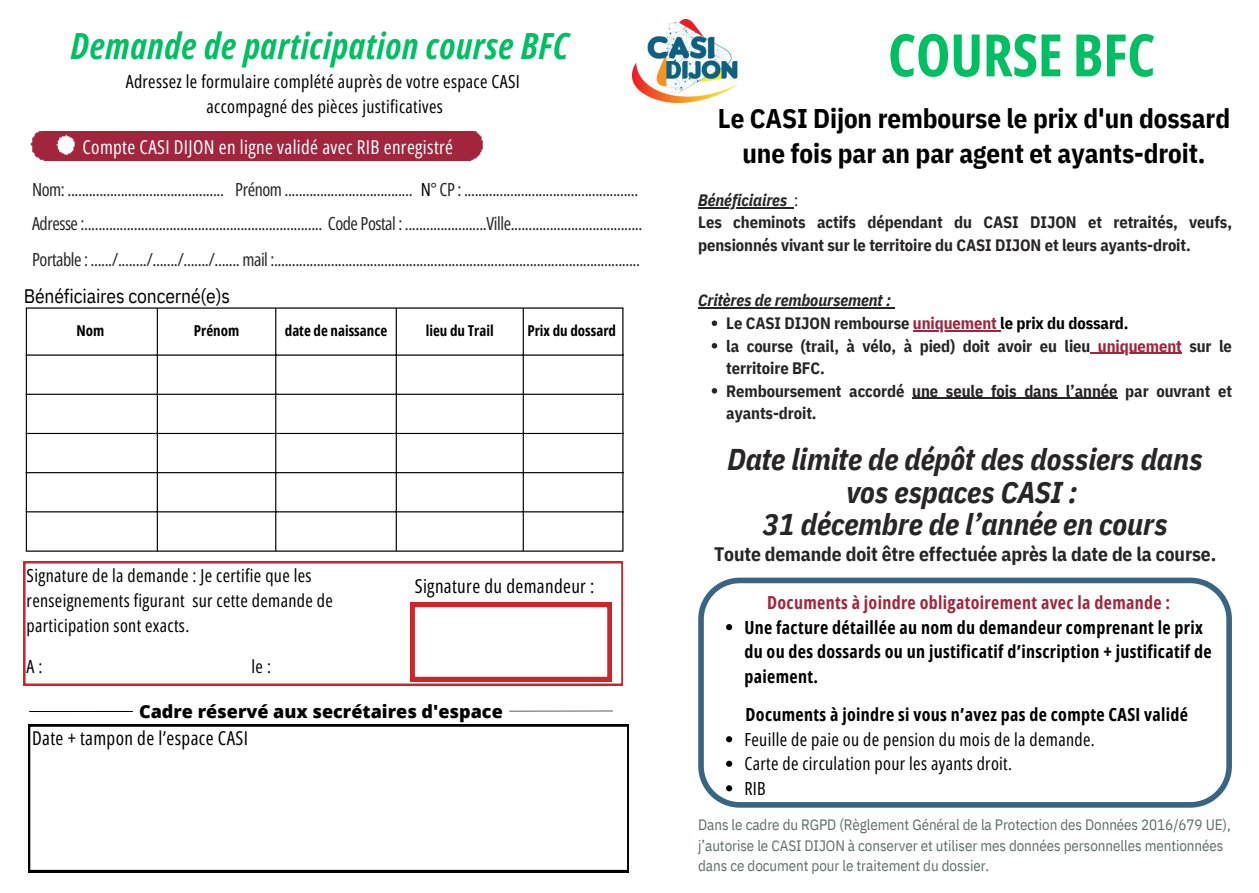
<style>
.page{position:relative;width:1259px;height:893px;background:#fff}
.page>*{position:absolute;margin:0;border:0;box-sizing:border-box;transform-origin:0 0}
.t1{font:700 58.5px "Open Sans Condensed";letter-spacing:-.005em;color:#00bf63}
.t2{font:italic 700 36px "Open Sans Condensed";letter-spacing:.02em;color:#00bf63}
.t3{font:italic 700 30px/32.5px "IBM Plex Sans Cond";letter-spacing:-.005em;color:#272526;text-align:center}
.t4{font:700 27px/34.8px "IBM Plex Sans Cond";letter-spacing:-.005em;color:#000;text-align:center}
.t5{font:700 19.5px "IBM Plex Sans Cond";letter-spacing:-.005em;color:#272526}
.t6{font:19.5px "IBM Plex Sans Cond";letter-spacing:-.01em;color:#000}
.t7{font:19.05px "Open Sans Condensed";letter-spacing:.02em;color:#000}
.t8{font:19.05px "Open Sans Condensed";letter-spacing:.02em;color:#fff}
.t9{font:18px "Open Sans Condensed";letter-spacing:-.025em;color:#272526}
.t10{font:18px/25px "Open Sans Condensed";letter-spacing:.02em;color:#000;text-align:center}
.t11{font:700 18px/24.5px "Open Sans Condensed";letter-spacing:.02em;color:#000}
.t12{font:700 18px "Open Sans Condensed";letter-spacing:.02em;color:#a2273e}
.t13{font:800 18px "Open Sans";color:#000}
.t14{font:700 16.5px/22.5px "IBM Plex Sans Cond";letter-spacing:-.005em;color:#272526}
.t15{font:italic 700 16.5px "IBM Plex Sans Cond";letter-spacing:-.005em;color:#272526}
.t16{font:700 16.5px "IBM Plex Sans Cond";letter-spacing:-.005em;color:#a1263d}
.t17{font:15px/20.5px "IBM Plex Sans Cond";letter-spacing:-.005em;color:#616d69}
.t18{font:700 15px "Open Sans Condensed";color:#000}
.s1{color:#000}
.s2{font-weight:400;font-style:normal}
.s3{color:#a1263d}
.s4{color:#272526}
</style>
<div class="page">
<hr style="left:698px;top:207px;width:89px;height:1px;background:#272526">
<hr style="left:698px;top:307px;width:193px;height:2px;background:#272526">
<svg style="left:712px;top:320px;width:5px;height:6px"></svg>
<hr style="left:913px;top:330px;width:87px;height:1px;background:#a1263d">
<svg style="left:712px;top:343px;width:5px;height:5px"></svg>
<hr style="left:1090px;top:352px;width:92px;height:2px;background:#a1263d">
<svg style="left:712px;top:388px;width:5px;height:5px"></svg>
<hr style="left:912px;top:397px;width:205px;height:2px;background:#272526">
<hr style="left:26px;top:308px;width:1px;height:242px;background:#000">
<hr style="left:157px;top:308px;width:1px;height:242px;background:#000">
<hr style="left:275px;top:308px;width:1px;height:242px;background:#000">
<hr style="left:396px;top:308px;width:1px;height:242px;background:#000">
<hr style="left:523px;top:308px;width:1px;height:242px;background:#000">
<hr style="left:622px;top:308px;width:1px;height:242px;background:#000">
<hr style="left:26px;top:307px;width:597px;height:1px;background:#000">
<hr style="left:26px;top:354px;width:597px;height:1px;background:#000">
<hr style="left:26px;top:393px;width:597px;height:1px;background:#000">
<hr style="left:26px;top:432px;width:597px;height:2px;background:#000">
<hr style="left:26px;top:472px;width:597px;height:1px;background:#000">
<hr style="left:26px;top:511px;width:597px;height:1px;background:#000">
<hr style="left:26px;top:550px;width:597px;height:1px;background:#000">
<svg style="left:698px;top:577px;width:533px;height:230px"></svg>
<svg style="left:726px;top:623px;width:6px;height:7px"></svg>
<svg style="left:726px;top:735px;width:6px;height:7px"></svg>
<svg style="left:726px;top:760px;width:6px;height:6px"></svg>
<svg style="left:726px;top:784px;width:6px;height:7px"></svg>
<svg style="left:28px;top:724px;width:601px;height:147px"></svg>
<svg style="left:509px;top:710px;width:104px;height:1px"></svg>
<svg style="left:23px;top:561px;width:600px;height:124px"></svg>
<svg style="left:410px;top:602px;width:202px;height:79px"></svg>
<div style="left:30px;top:131px;width:453px;height:29px;background:#a1263d"></div>
<img style="left:632px;top:19px;width:106px;height:84px">
<p class="t2" style="left:71px;top:20px;width:499px">Demande de participation course BFC</p>
<h4 class="t10" style="left:126px;top:69px;width:396px">Adressez le formulaire complété auprès de votre espace CASI accompagné des pièces justificatives</h4>
<p class="t8" style="left:82px;top:134px;width:372px">Compte CASI DIJON en ligne validé avec RIB enregistré</p>
<h5 class="t9" style="left:32px;top:177px;width:608px">Nom: ............................................ Prénom .................................... <span class="s1">N</span>° CP : .................................................</h5>
<h5 class="t9" style="left:32px;top:211px;width:612px">Adresse :................................................................... Code Postal : .......................Ville.....................................</h5>
<h5 class="t9" style="left:32px;top:247px;width:609px">Portable : ....../......../......./......./....... mail :.......................................................................................................</h5>
<p class="t6" style="left:24px;top:282px;width:208px">Bénéficiaires concerné(e)s</p>
<h5 class="t18" style="left:77px;top:320px;width:29px">Nom</h5>
<h5 class="t18" style="left:194px;top:320px;width:47px">Prénom</h5>
<p class="t18" style="left:285px;top:320px;width:104px">date de naissance</p>
<p class="t18" style="left:426px;top:320px;width:69px">lieu du Trail</p>
<p class="t18" style="left:527px;top:320px;width:90px">Prix du dossard</p>
<h4 class="t10" style="left:27px;top:562px;width:308px;text-align:left">Signature de la demande : Je certifie que les renseignements figurant sur cette demande de participation sont exacts.</h4>
<p class="t10" style="left:27px;top:653px;width:17px">A:</p>
<p class="t10" style="left:252px;top:653px;width:21px">le:</p>
<h4 class="t7" style="left:415px;top:572px;width:181px">Signature du demandeur :</h4>
<p class="t13" style="left:139px;top:698px;width:365px">Cadre réservé aux secrétaires d'espace</p>
<p class="t7" style="left:32px;top:724px;width:217px">Date + tampon de l’espace CASI</p>
<p class="t1" style="left:888px;top:14px;width:269px">COURSE BFC</p>
<h5 class="t4" style="left:718px;top:101px;width:514px">Le CASI Dijon rembourse le prix d'un dossard une fois par an par agent et ayants-droit.</h5>
<h2 class="t15" style="left:698px;top:189px;width:102px">Bénéficiaires <span class="s2">:</span></h2>
<h5 class="t14" style="left:698px;top:211px;width:535px">Les cheminots actifs dépendant du CASI DIJON et retraités, veufs, pensionnés vivant sur le territoire du CASI DIJON et leurs ayants-droit.</h5>
<p class="t15" style="left:698px;top:289px;width:194px">Critères de remboursement :</p>
<h5 class="t14" style="left:726px;top:311px;width:404px">Le CASI DIJON rembourse <span class="s3">uniquement</span> <span class="s1">le prix du dossard.</span></h5>
<p class="t14" style="left:726px;top:334px;width:366px">la course (trail, à vélo, à pied) doit avoir eu lieu</p>
<h1 class="t16" style="left:1098px;top:334px;width:136px">uniquement <span class="s4">sur le</span></h1>
<h1 class="t14" style="left:726px;top:356px;width:180px">territoire BFC.<br>Remboursement accordé</h1>
<h3 class="t14" style="left:912px;top:379px;width:321px">une seule fois dans l’année par ouvrant et</h3>
<h3 class="t14" style="left:726px;top:401px;width:92px">ayants-droit.</h3>
<h3 class="t3" style="left:728px;top:442px;width:477px">Date limite de dépôt des dossiers dans</h3>
<h5 class="t3" style="left:763px;top:475px;width:407px">vos espaces CASI :<br>31 décembre de l’année en cours</h5>
<h5 class="t5" style="left:714px;top:541px;width:504px">Toute demande doit être effectuée après la date de la course.</h5>
<p class="t12" style="left:767px;top:589px;width:405px">Documents à joindre obligatoirement avec la demande :</p>
<p class="t11" style="left:744px;top:614px;width:469px">Une facture détaillée au nom du demandeur comprenant le prix du ou des dossards ou un justificatif d’inscription + justificatif de paiement.</p>
<h6 class="t11" style="left:745px;top:701px;width:444px">Documents à joindre si vous n’avez pas de compte CASI validé</h6>
<p class="t10" style="left:744px;top:726px;width:352px">Feuille de paie ou de pension du mois de la demande.</p>
<p class="t10" style="left:744px;top:750px;width:269px">Carte de circulation pour les ayants droit.</p>
<p class="t10" style="left:744px;top:775px;width:23px">RIB</p>
<h5 class="t17" style="left:698px;top:813px;width:534px">Dans le cadre du RGPD (Règlement Général de la Protection des Données 2016/679 UE),</h5>
<h5 class="t17" style="left:698px;top:834px;width:527px">j’autorise le CASI DIJON à conserver et utiliser mes données personnelles mentionnées dans ce document pour le traitement du dossier.</h5>
</div>
